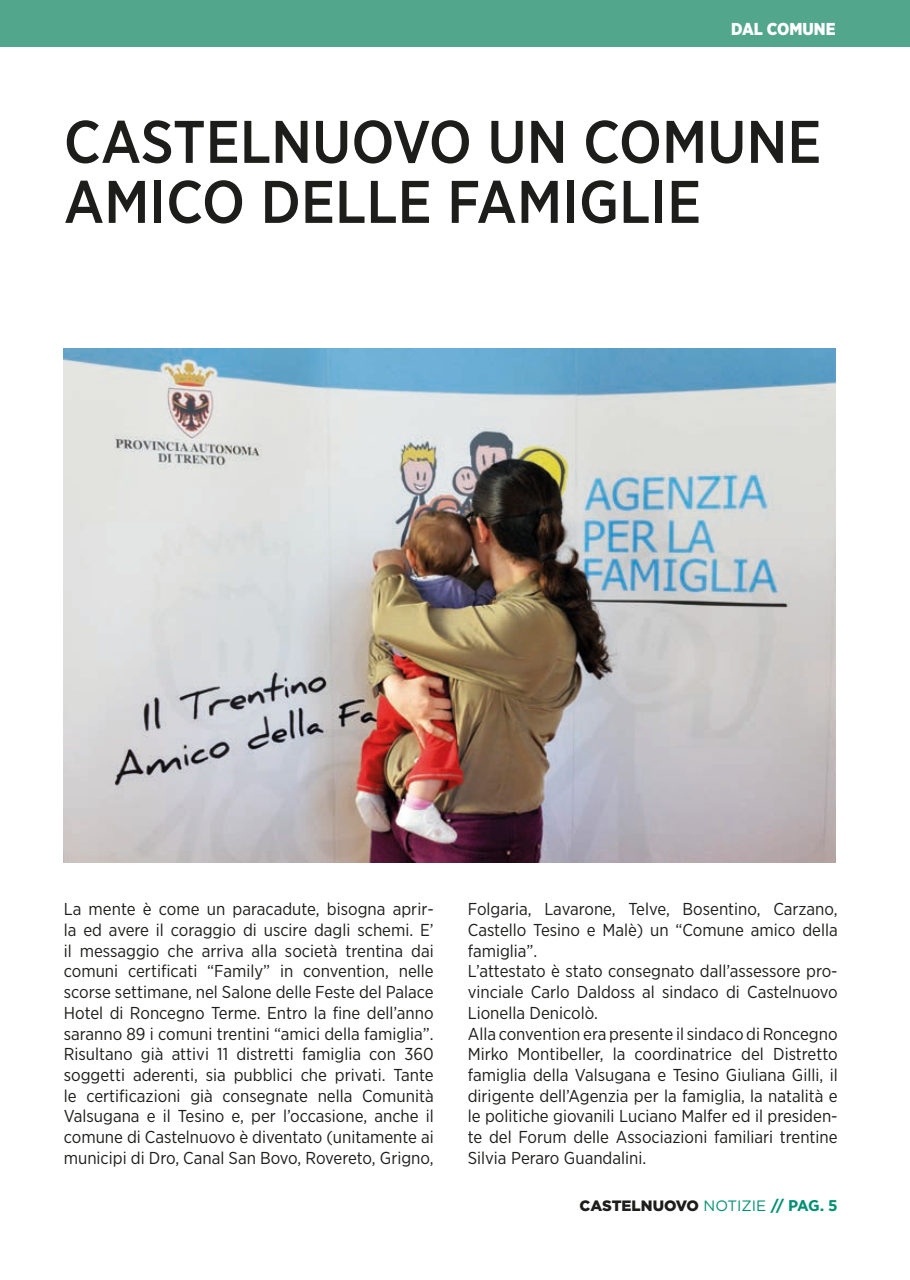
<style>
.page{position:relative;width:910px;height:1280px;background:#fff}
.page>*{position:absolute;margin:0;border:0;box-sizing:border-box;transform-origin:0 0}
.t1{font:500 60px/60px "Gotham Narrow";color:#1d1d1b}
.t2{font:17.25px/20.7px "Gotham Narrow";color:#1d1d1b;text-align:justify}
.t3{font:900 17.25px "Gotham Narrow";color:#fff}
.t4{font:900 15px "Gotham";letter-spacing:-.005em;color:#1d1d1b}
.s1{font-weight:400;color:#009172}
.s2{font-family:"Gotham Narrow";font-weight:700;font-size:15.6px;color:#009172}
</style>
<div class="page">
<div style="left:0;top:0;width:9px;height:47px;background:#52a68c"></div>
<div style="left:9px;top:0;width:901px;height:47px;background:#52a68c"></div>
<img style="left:64px;top:349px;width:772px;height:513px">
<p class="t3" style="left:731px;top:18px;width:106px">DAL COMUNE</p>
<h1 class="t1" style="left:64px;top:111px;width:759px">CASTELNUOVO UN COMUNE<br>AMICO DELLE FAMIGLIE</h1>
<p class="t2" style="left:64px;top:898px;width:371px">La mente è come un paracadute, bisogna aprir&shy;la ed avere il coraggio di uscire dagli schemi. E’ il messaggio che arriva alla società trentina dai comuni certificati “Family” in convention, nelle scorse settimane, nel Salone delle Feste del Palace Hotel di Roncegno Terme. Entro la fine dell’anno saranno 89 i comuni trentini “amici della famiglia”.<br>Risultano già attivi 11 distretti famiglia con 360 soggetti aderenti, sia pubblici che privati. Tante le certificazioni già consegnate nella Comunità Valsugana e il Tesino e, per l’occasione, anche il comune di Castelnuovo è diventato (unitamente ai municipi di Dro, Canal San Bovo, Rovereto, Grigno,</p>
<p class="t2" style="left:468px;top:898px;width:371px;text-align:left">Folgaria, Lavarone, Telve, Bosentino, Carzano, Castello Tesino e Malè) un “Comune amico della famiglia”.<br>L’attestato è stato consegnato dall’assessore pro&shy;vinciale Carlo Daldoss al sindaco di Castelnuovo Lionella Denicolò.<br>Alla convention era presente il sindaco di Roncegno Mirko Montibeller, la coordinatrice del Distretto famiglia della Valsugana e Tesino Giuliana Gilli, il dirigente dell’Agenzia per la famiglia, la natalità e le politiche giovanili Luciano Malfer ed il presiden&shy;te del Forum delle Associazioni familiari trentine Silvia Peraro Guandalini.</p>
<p class="t4" style="left:580px;top:1195px;width:260px">CASTELNUOVO <span class="s1">NOTIZIE</span> <span class="s2">// PAG. 5</span></p>
</div>
